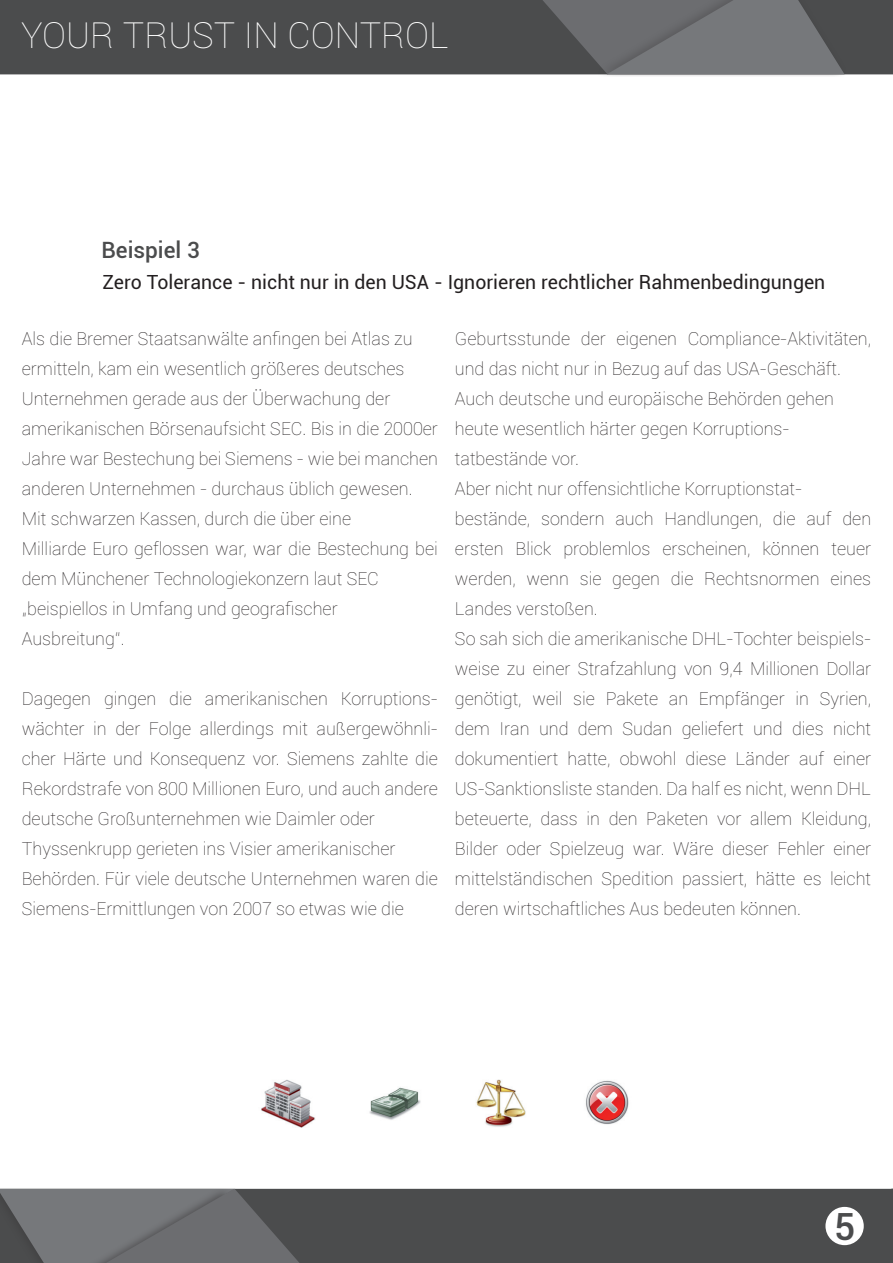
<style>
.page{position:relative;width:893px;height:1263px;background:#fff}
.page>*{position:absolute;margin:0;border:0;box-sizing:border-box;transform-origin:0 0}
.t1{font:500 37.5px "Roboto";color:#4b4c4d}
.t2{font:100 36px "Roboto";color:#fff}
.t3{font:500 22.5px "Roboto";color:#4b4c4d}
.t4{font:19.5px "Roboto";color:#231f20}
.t5{font:100 18px/30px "Roboto";color:#231f20}
</style>
<div class="page">
<div style="left:0;top:0;width:893px;height:75px;background:#4b4c4d"></div>
<div style="left:324px;top:1188px;width:569px;height:75px;background:#4b4c4d"></div>
<div style="left:595px;top:0;width:253px;height:82px;background:#231f20;opacity:.25"></div>
<svg style="left:518px;top:0;width:327px;height:74px;background:#68696b"></svg>
<svg style="left:0;top:1188px;width:324px;height:75px;background:#696a6d"></svg>
<svg style="left:595px;top:77px;width:253px;height:5px"></svg>
<div style="left:825px;top:1207px;width:39px;height:38px;background:#fff;border-radius:50%"></div>
<img style="left:261px;top:1079px;width:368px;height:49px">
<h2 class="t2" style="left:21px;top:11px;width:429px">YOUR TRUST IN CONTROL</h2>
<p class="t3" style="left:102px;top:235px;width:100px">Beispiel 3</p>
<p class="t4" style="left:102px;top:268px;width:724px">Zero Tolerance - nicht nur in den USA - Ignorieren rechtlicher Rahmenbedingungen</p>
<p class="t5" style="left:22px;top:323px;width:418px">Als die Bremer Staatsanwälte anfingen bei Atlas zu ermitteln, kam ein wesentlich größeres deutsches Unternehmen gerade aus der Überwachung der amerikanischen Börsenaufsicht SEC. Bis in die 2000er Jahre war Bestechung bei Siemens - wie bei manchen anderen Unternehmen - durchaus üblich gewesen.<br>Mit schwarzen Kassen, durch die über eine<br>Milliarde Euro geflossen war, war die Bestechung bei dem Münchener Technologiekonzern laut SEC „beispiellos in Umfang und geografischer Ausbreitung“.</p>
<p class="t5" style="left:22px;top:683px;width:418px">Dagegen gingen die amerikanischen Korruptions&shy;wächter in der Folge allerdings mit außergewöhnli&shy;cher Härte und Konsequenz vor. Siemens zahlte die Rekordstrafe von 800 Millionen Euro, und auch andere deutsche Großunternehmen wie Daimler oder Thyssenkrupp gerieten ins Visier amerikanischer Behörden. Für viele deutsche Unternehmen waren die Siemens-Ermittlungen von 2007 so etwas wie die</p>
<p class="t5" style="left:455px;top:323px;width:418px">Geburtsstunde der eigenen Compliance-Aktivitäten, und das nicht nur in Bezug auf das USA-Geschäft.<br>Auch deutsche und europäische Behörden gehen heute wesentlich härter gegen Korruptions&shy;tatbestände vor.<br>Aber nicht nur offensichtliche Korruptionstat&shy;bestände, sondern auch Handlungen, die auf den ersten Blick problemlos erscheinen, können teuer werden, wenn sie gegen die Rechtsnormen eines Landes verstoßen.<br>So sah sich die amerikanische DHL-Tochter beispiels&shy;weise zu einer Strafzahlung von 9,4 Millionen Dollar genötigt, weil sie Pakete an Empfänger in Syrien, dem Iran und dem Sudan geliefert und dies nicht dokumentiert hatte, obwohl diese Länder auf einer US-Sanktionsliste standen. Da half es nicht, wenn DHL beteuerte, dass in den Paketen vor allem Kleidung, Bilder oder Spielzeug war. Wäre dieser Fehler einer mittelständischen Spedition passiert, hätte es leicht deren wirtschaftliches Aus bedeuten können.</p>
<h1 class="t1" style="left:834px;top:1200px;width:23px">5</h1>
</div>
